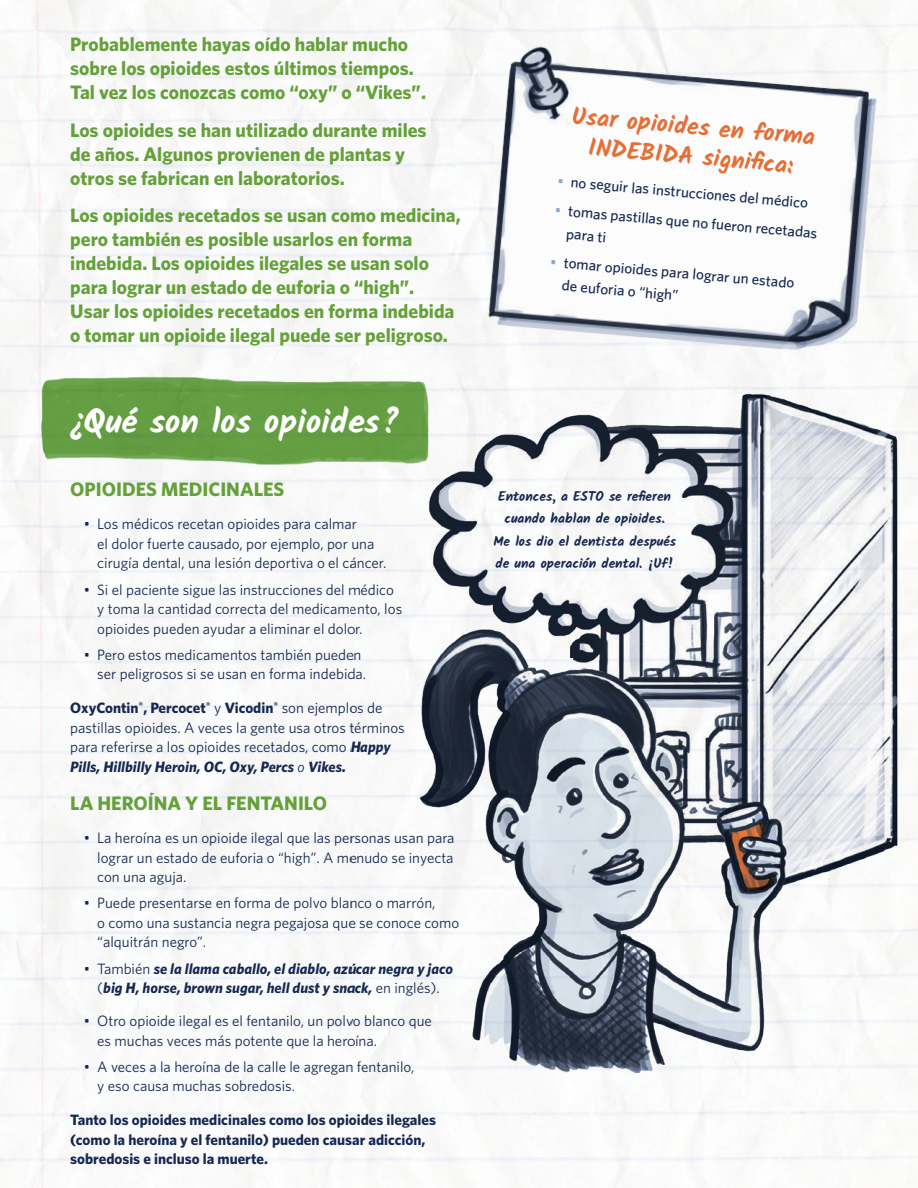
<style>
.page{position:relative;width:918px;height:1188px;background:#fff}
.page>*{position:absolute;margin:0;border:0;box-sizing:border-box;transform-origin:0 0}
.t1{font:700 33.3px "Kalam";color:#fff}
.t2{font:700 24px/30px "Kalam";color:#e47038;text-align:center}
.t3{font:700 19.5px/24px "Whitney";color:#65a13a}
.t4{font:15px/19.5px "Whitney";color:#162852}
.t5{font:700 15px/19.5px "Whitney";color:#162852}
.t6{font:500 15px/22.5px "Whitney";color:#162852}
.t7{font:italic 700 15px/19.5px "Whitney";color:#162852;text-align:center}
.t8{font:700 13.5px/22.5px "Kalam";color:#162852;text-align:center}
.s1{font-weight:700}
.s2{font-weight:700;font-style:italic}
.s3{font-style:italic}
.s4{font-weight:400;font-style:normal}
.s5{color:#93a7cc}
</style>
<div class="page">
<img style="left:27px;top:347px;width:324px;height:145px">
<img style="left:351px;top:346px;width:567px;height:752px">
<img style="left:465px;top:39px;width:429px;height:331px">
<p class="t3" style="left:70px;top:32px;width:357px">Probablemente hayas oído hablar mucho sobre los opioides estos últimos tiempos.<br>Tal vez los conozcas como “oxy” o “Vikes”.</p>
<p class="t3" style="left:70px;top:117px;width:358px">Los opioides se han utilizado durante miles de años. Algunos provienen de plantas y otros se fabrican en laboratorios.</p>
<p class="t3" style="left:70px;top:203px;width:392px">Los opioides recetados se usan como medicina, pero también es posible usarlos en forma indebida. Los opioides ilegales se usan solo para lograr un estado de euforia o “high”.<br>Usar los opioides recetados en forma indebida o tomar un opioide ilegal puede ser peligroso.</p>
<p class="t1" style="left:70px;top:402px;width:331px">¿Qué son los opioides?</p>
<p class="t3" style="left:70px;top:477px;width:216px">OPIOIDES MEDICINALES</p>
<p class="t4" style="left:97px;top:514px;width:291px;text-indent:-14px">• Los médicos recetan opioides para calmar<br>el dolor fuerte causado, por ejemplo, por una cirugía dental, una lesión deportiva o el cáncer.</p>
<p class="t4" style="left:97px;top:579px;width:306px;text-indent:-14px">• Si el paciente sigue las instrucciones del médico y toma la cantidad correcta del medicamento, los opioides pueden ayudar a eliminar el dolor.</p>
<p class="t4" style="left:97px;top:645px;width:270px;text-indent:-14px">• Pero estos medicamentos también pueden ser peligrosos si se usan en forma indebida.</p>
<p class="t4" style="left:70px;top:698px;width:336px"><span class="s1">OxyContin</span><sup>®</sup><span class="s1">, Percocet</span><sup>®</sup> y <span class="s1">Vicodin</span><sup>®</sup> son ejemplos de pastillas opioides. A veces la gente usa otros términos para referirse a los opioides recetados, como <span class="s2">Happy Pills, Hillbilly Heroin, OC, Oxy, Percs</span> <span class="s3">o</span> <span class="s2">Vikes.</span></p>
<p class="t3" style="left:70px;top:791px;width:258px">LA HEROÍNA Y EL FENTANILO</p>
<p class="t4" style="left:97px;top:828px;width:359px;text-align:justify;text-indent:-14px">• La heroína es un opioide ilegal que las personas usan para lograr un estado de euforia o “high”. A menudo se inyecta con una aguja.</p>
<p class="t4" style="left:97px;top:893px;width:363px;text-indent:-14px">• Puede presentarse en forma de polvo blanco o marrón,<br>o como una sustancia negra pegajosa que se conoce como “alquitrán negro”.</p>
<p class="t7" style="left:84px;top:958px;width:371px"><span class="s4">• También</span> se la llama caballo, el diablo, azúcar negra y jaco <span class="s4">(</span>big H, horse, brown sugar, hell dust y snack, <span class="s4">en inglés).</span></p>
<p class="t4" style="left:97px;top:1011px;width:336px;text-indent:-14px">• Otro opioide ilegal es el fentanilo, un polvo blanco que es muchas veces más potente que la heroína.</p>
<p class="t4" style="left:97px;top:1057px;width:319px;text-indent:-14px">• A veces a la heroína de la calle le agregan fentanilo, y eso causa muchas sobredosis.</p>
<p class="t5" style="left:70px;top:1110px;width:367px">Tanto los opioides medicinales como los opioides ilegales (como la heroína y el fentanilo) pueden causar adicción, sobredosis e incluso la muerte.</p>
<p class="t2" style="left:573px;top:100px;width:246px;rotate:5deg">Usar opioides en forma<br>INDEBIDA signifi ca:</p>
<p class="t6" style="left:558px;top:169px;width:253px;rotate:5deg"><span class="s5">•</span> no seguir las instrucciones del médico</p>
<p class="t6" style="left:569px;top:200px;width:251px;text-indent:-14px;rotate:5deg"><span class="s5">•</span> tomas pastillas que no fueron recetadas para ti</p>
<p class="t6" style="left:565px;top:251px;width:233px;text-indent:-13px;rotate:5deg"><span class="s5">•</span> tomar opioides para lograr un estado de euforia o “high”</p>
<p class="t8" style="left:493px;top:485px;width:184px">Entonces, a ESTO se refieren cuando hablan de opioides.<br>Me los dio el dentista después de una operación dental. ¡Uf!</p>
</div>
